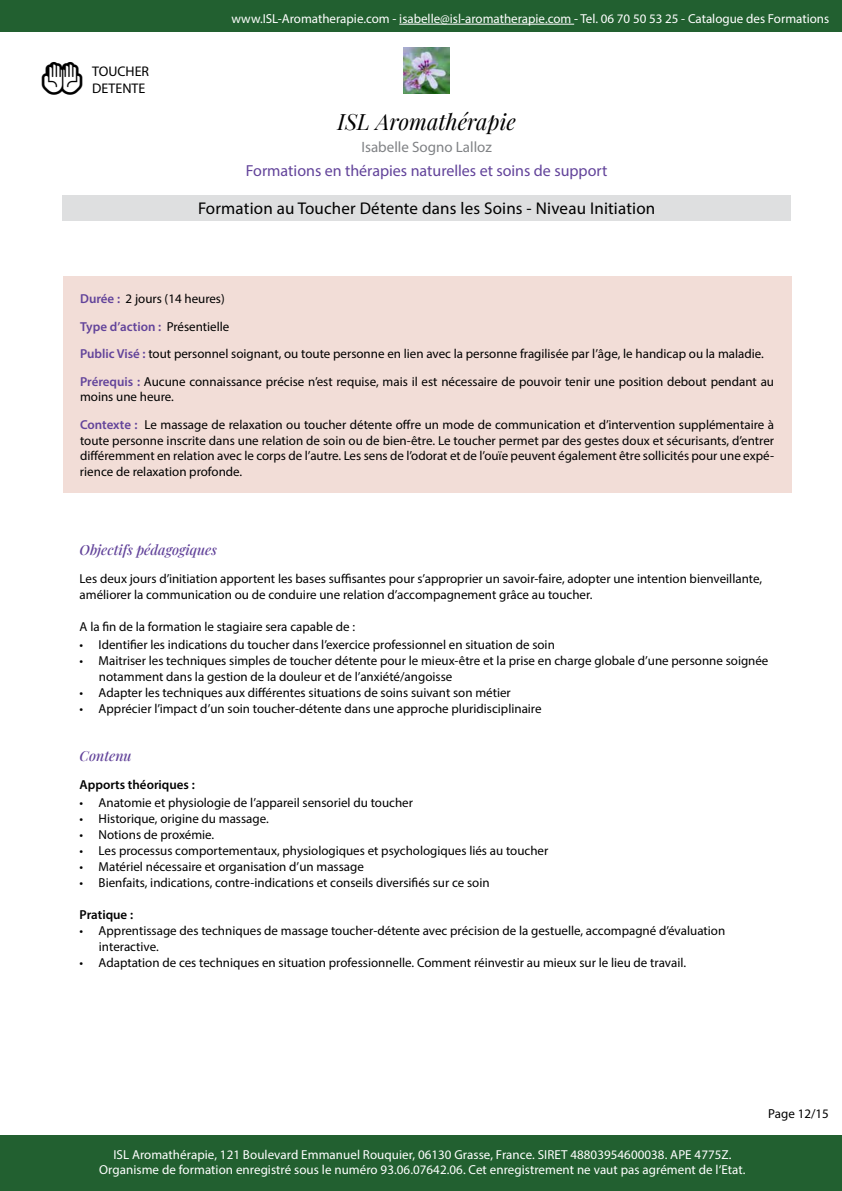
<style>
.page{position:relative;width:842px;height:1191px;background:#fff}
.page>*{position:absolute;margin:0;border:0;box-sizing:border-box;transform-origin:0 0}
.t1{font:italic 22px "Playfair Display";color:#000}
.t2{font:17px "Myriad Pro";letter-spacing:.01em;color:#000}
.t3{font:16px "Myriad Pro";color:#62439a}
.t4{font:15px "Myriad Pro";color:#808285}
.t5{font:italic 500 14px "Playfair Display";color:#62439a}
.t6{font:14px/16.8px "Myriad Pro";color:#000}
.t7{font:13px/27.6px "Myriad Pro";color:#000}
.t8{font:13px/15.6px "Myriad Pro";letter-spacing:.005em;color:#fff;text-align:center}
.t9{font:600 13px "Myriad Pro";color:#000}
.s1{font-weight:600;color:#62439a}
</style>
<div class="page">
<div style="left:0;top:0;width:842px;height:31px;background:#226030"></div>
<hr style="left:399px;top:24px;width:175px;height:1px;background:#fff">
<img style="left:404px;top:47px;width:46px;height:46px">
<div style="left:63px;top:196px;width:728px;height:25px;background:#dedfe0"></div>
<div style="left:63px;top:276px;width:728px;height:217px;background:#f2ddd7"></div>
<div style="left:0;top:1135px;width:842px;height:56px;background:#226030"></div>
<p class="t6" style="left:92px;top:62px;width:58px">TOUCHER<br>DETENTE</p>
<p class="t8" style="left:232px;top:11px;width:599px">www.ISL-Aromatherapie.com - isabelle@isl-aromatherapie.com - Tel. 06 70 50 53 25 - Catalogue des Formations</p>
<h1 class="t1" style="left:338px;top:104px;width:180px">ISL Aromathérapie</h1>
<p class="t4" style="left:361px;top:137px;width:132px">Isabelle Sogno Lalloz</p>
<p class="t3" style="left:246px;top:160px;width:363px">Formations en thérapies naturelles et soins de support</p>
<h2 class="t2" style="left:198px;top:198px;width:459px">Formation au Toucher Détente dans les Soins - Niveau Initiation</h2>
<p class="t7" style="left:80px;top:284px;width:695px"><span class="s1">Durée :</span> 2 jours (14 heures)<br><span class="s1">Type d’action :</span> Présentielle<br><span class="s1">Public Visé :</span> tout personnel soignant, ou toute personne en lien avec la personne fragilisée par l’âge, le handicap ou la maladie.<br><span class="s1">Prérequis :</span> Aucune connaissance précise n’est requise, mais il est nécessaire de pouvoir tenir une position debout pendant au</p>
<p class="t7" style="left:80px;top:383px;width:695px">moins une heure.<br><span class="s1">Contexte :</span> Le massage de relaxation ou toucher détente offre un mode de communication et d’intervention supplémentaire à</p>
<p class="t7" style="left:80px;top:432px;width:696px;line-height:15.6px;text-align:justify">toute personne inscrite dans une relation de soin ou de bien-être. Le toucher permet par des gestes doux et sécurisants, d’entrer différemment en relation avec le corps de l’autre. Les sens de l’odorat et de l’ouïe peuvent également être sollicités pour une expé&shy;rience de relaxation profonde.</p>
<p class="t5" style="left:80px;top:539px;width:139px">Objectifs pédagogiques</p>
<p class="t7" style="left:80px;top:571px;width:684px;line-height:16px">Les deux jours d’initiation apportent les bases suffisantes pour s’approprier un savoir-faire, adopter une intention bienveillante, améliorer la communication ou de conduire une relation d’accompagnement grâce au toucher.</p>
<p class="t7" style="left:80px;top:613px;width:277px">A la fin de la formation le stagiaire sera capable de :</p>
<p class="t7" style="left:80px;top:631px;width:477px">• Identifier les indications du toucher dans l’exercice professionnel en situation de soin</p>
<p class="t7" style="left:99px;top:653px;width:671px;line-height:16px;text-indent:-19px">• Maitriser les techniques simples de toucher détente pour le mieux-être et la prise en charge globale d’une personne soignée notamment dans la gestion de la douleur et de l’anxiété/angoisse</p>
<p class="t7" style="left:80px;top:679px;width:433px">• Adapter les techniques aux différentes situations de soins suivant son métier</p>
<p class="t7" style="left:80px;top:695px;width:463px">• Apprécier l’impact d’un soin toucher-détente dans une approche pluridisciplinaire</p>
<p class="t5" style="left:80px;top:744px;width:54px">Contenu</p>
<p class="t9" style="left:80px;top:776px;width:117px">Apports théoriques :</p>
<p class="t7" style="left:80px;top:788px;width:335px">• Anatomie et physiologie de l’appareil sensoriel du toucher</p>
<p class="t7" style="left:80px;top:804px;width:191px">• Historique, origine du massage.</p>
<p class="t7" style="left:80px;top:820px;width:136px">• Notions de proxémie.</p>
<p class="t7" style="left:80px;top:836px;width:470px">• Les processus comportementaux, physiologiques et psychologiques liés au toucher</p>
<p class="t7" style="left:80px;top:852px;width:286px">• Matériel nécessaire et organisation d’un massage</p>
<p class="t7" style="left:80px;top:868px;width:411px">• Bienfaits, indications, contre-indications et conseils diversifiés sur ce soin</p>
<p class="t9" style="left:80px;top:906px;width:55px">Pratique :</p>
<p class="t7" style="left:99px;top:922px;width:628px;line-height:16px;text-indent:-19px">• Apprentissage des techniques de massage toucher-détente avec précision de la gestuelle, accompagné d’évaluation interactive.</p>
<p class="t7" style="left:80px;top:948px;width:608px">• Adaptation de ces techniques en situation professionnelle. Comment réinvestir au mieux sur le lieu de travail.</p>
<p class="t8" style="left:99px;top:1146px;width:648px">ISL Aromathérapie, 121 Boulevard Emmanuel Rouquier, 06130 Grasse, France. SIRET 48803954600038. APE 4775Z.<br>Organisme de formation enregistré sous le numéro 93.06.07642.06. Cet enregistrement ne vaut pas agrément de l‘Etat.</p>
<p class="t7" style="left:768px;top:1100px;width:62px">Page 12/15</p>
</div>
